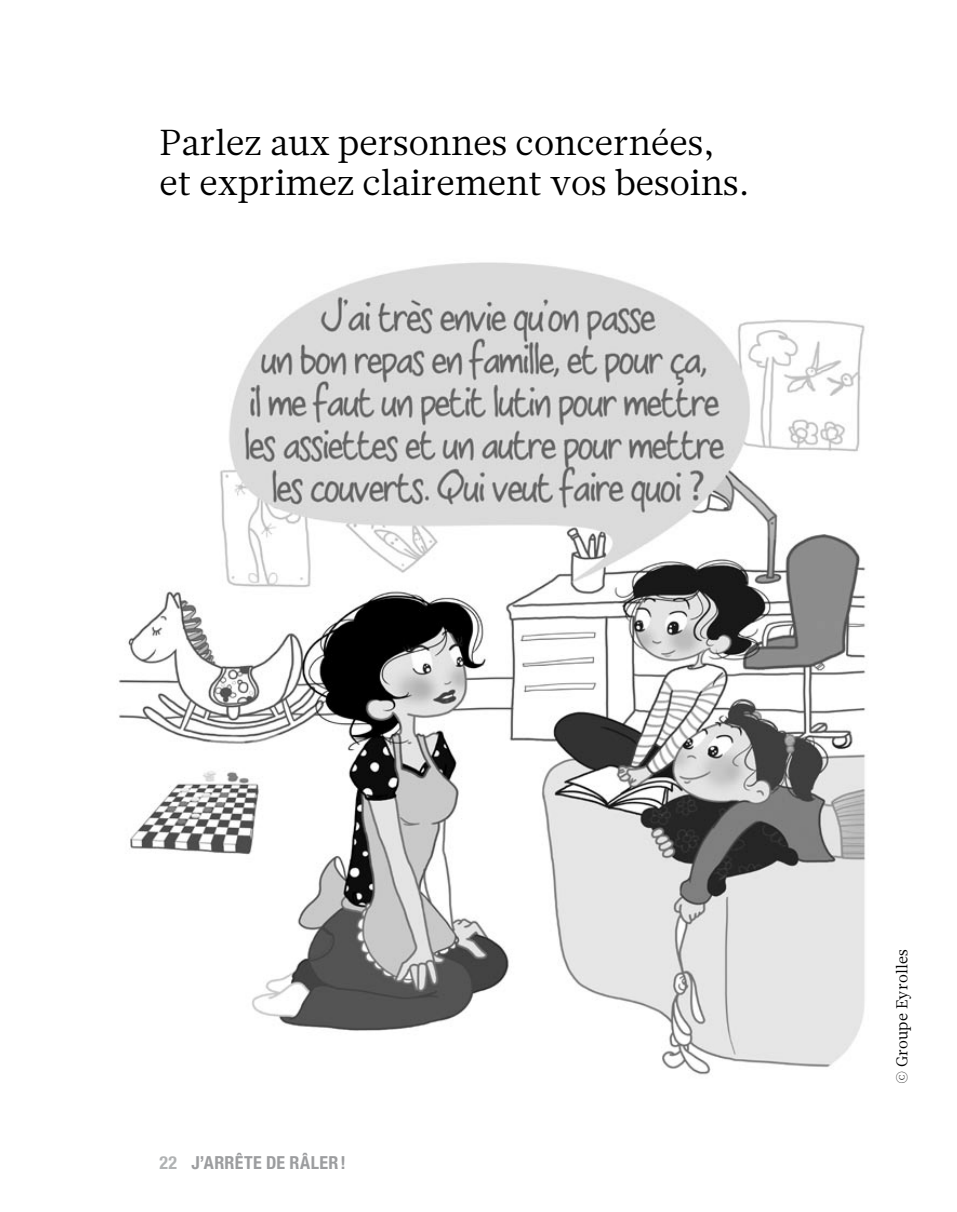
<style>
.page{position:relative;width:957px;height:1212px;background:#fff}
.page>*{position:absolute;margin:0;border:0;box-sizing:border-box;transform-origin:0 0}
.t1{font:36px/40.5px "Glosa Text";color:#000}
.t2{font:700 condensed 18px "Helvetica Neue";letter-spacing:.02em;color:#9c9d9f}
.t3{font:15.75px "Glosa Text";letter-spacing:.01em;color:#000}
.s1{color:#b1b3b4}
</style>
<div class="page">
<img style="left:118px;top:262px;width:748px;height:813px">
<p class="t1" style="left:159px;top:122px;width:592px">Parlez aux personnes concernées, et exprimez clairement vos besoins.</p>
<p class="t2" style="left:159px;top:1151px;width:188px"><span class="s1">22</span> J’ARRÊTE DE RÂLER!</p>
<p class="t3" style="left:891px;top:1084px;width:136px;rotate:-90deg">© Groupe Eyrolles</p>
</div>
